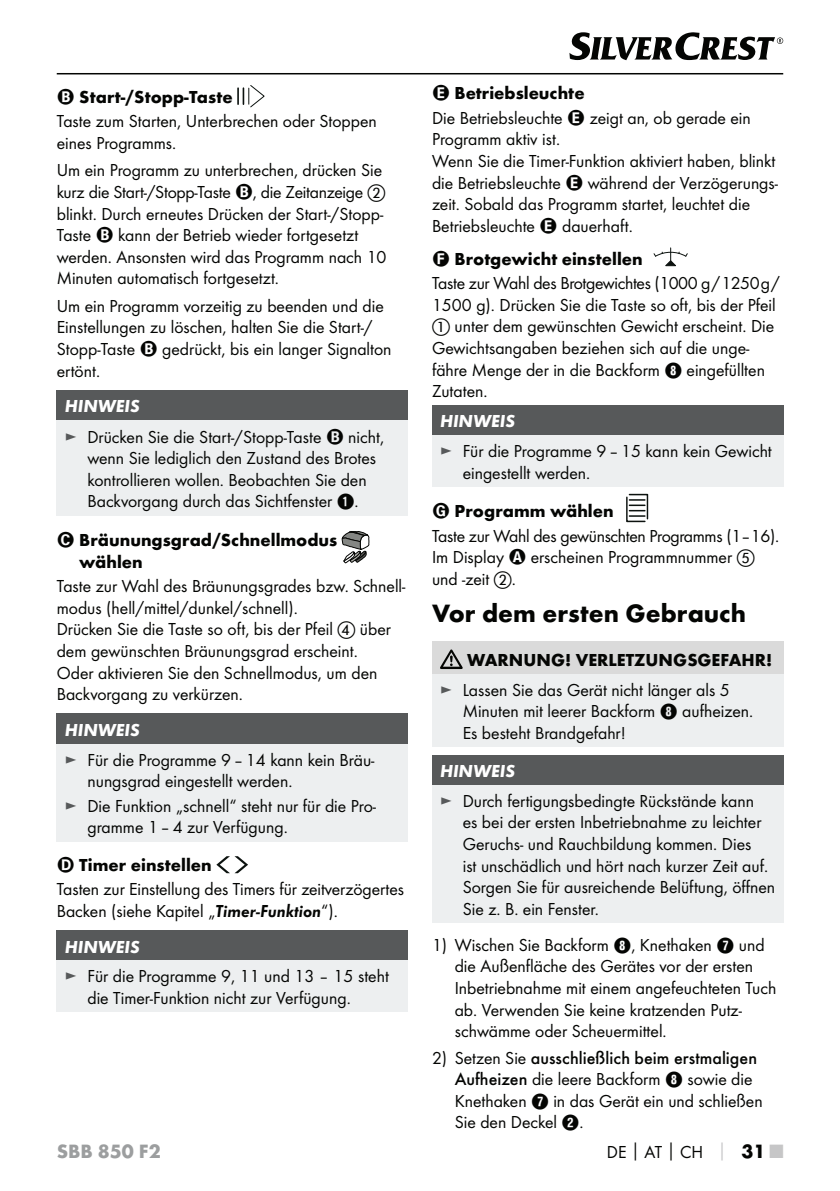
<style>
.page{position:relative;width:840px;height:1191px;background:#fff}
.page>*{position:absolute;margin:0;border:0;box-sizing:border-box;transform-origin:0 0}
.t1{font:700 26px "Futura";color:#040503}
.t2{font:700 20px "Futura";color:#9c9e9f}
.t3{font:18px/21.6px "Futura Boo";color:#040503}
.t4{font:700 18px/21.6px "Futura";color:#040503}
.t5{font:18px/21.6px "Futura Boo";letter-spacing:-.02em;color:#040503}
.t6{font:500 18px "Futura";color:#040503}
.t7{font:italic 700 18px "Futura";color:#fff}
.s1{font-family:"European Pi One"}
.s2{color:#57595a}
.s3{font-family:"Hako PI Nummern"}
.s4{font-family:"Futura Dem Obl"}
.s5{font-family:"Futura Boo";font-weight:400}
.s6{font-family:"Futura";font-weight:500}
.s7{font-family:"Futura";font-weight:700}
.s8{font-family:"Futura";font-weight:700;color:#c6c6c7}
.s9{font-family:"Futura";font-weight:700;font-size:20px}
.s10{font-family:"Futura";font-weight:700;font-size:20px;color:#c6c6c7}
</style>
<div class="page">
<hr style="left:57px;top:73px;width:725px;height:1px;background:#040503">
<svg style="left:569px;top:32px;width:213px;height:28px"></svg>
<svg style="left:237px;top:85px;width:27px;height:22px"></svg>
<div style="left:57px;top:390px;width:351px;height:30px;background:#57595a"></div>
<div style="left:57px;top:420px;width:351px;height:95px;background:#edeff0"></div>
<svg style="left:342px;top:531px;width:27px;height:32px"></svg>
<div style="left:57px;top:714px;width:351px;height:30px;background:#57595a"></div>
<div style="left:57px;top:744px;width:351px;height:97px;background:#edeff0"></div>
<svg style="left:216px;top:856px;width:32px;height:17px"></svg>
<div style="left:57px;top:930px;width:351px;height:30px;background:#57595a"></div>
<div style="left:57px;top:960px;width:351px;height:52px;background:#edeff0"></div>
<div style="left:432px;top:405px;width:351px;height:30px;background:#57595a"></div>
<div style="left:432px;top:435px;width:351px;height:51px;background:#edeff0"></div>
<div style="left:432px;top:641px;width:351px;height:33px;background:#dadada"></div>
<div style="left:432px;top:674px;width:351px;height:73px;background:#edeff0"></div>
<svg style="left:440px;top:649px;width:22px;height:20px"></svg>
<div style="left:432px;top:755px;width:351px;height:30px;background:#57595a"></div>
<div style="left:432px;top:785px;width:351px;height:138px;background:#edeff0"></div>
<svg style="left:653px;top:248px;width:34px;height:18px"></svg>
<svg style="left:626px;top:494px;width:21px;height:28px"></svg>
<p class="t4" style="left:79px;top:88px;width:155px">Start-/Stopp-Taste</p>
<p class="t3" style="left:57px;top:112px;width:321px">Taste zum Starten, Unterbrechen oder Stoppen eines Programms.</p>
<p class="t3" style="left:57px;top:160px;width:330px">Um ein Programm zu unterbrechen, drücken Sie kurz die Start-/Stopp-Taste , die Zeitanzeige <span class="s1">b </span>blinkt. Durch erneutes Drücken der Start-/Stopp-Taste</p>
<p class="t3" style="left:57px;top:225px;width:331px;text-indent:61px">kann der Betrieb wieder fortgesetzt werden. Ansonsten wird das Programm nach 10<br>Minuten automatisch fortgesetzt.</p>
<p class="t3" style="left:57px;top:296px;width:328px">Um ein Programm vorzeitig zu beenden und die<br>Einstellungen zu löschen, halten Sie die Start-/<br>Stopp-Taste</p>
<p class="t3" style="left:162px;top:339px;width:231px">gedrückt, bis ein langer Signalton</p>
<p class="t3" style="left:57px;top:361px;width:45px">ertönt.</p>
<p class="t7" style="left:65px;top:400px;width:76px">HINWEIS</p>
<p class="t3" style="left:65px;top:427px;width:258px"><span class="s2">►</span> Drücken Sie die Start-/Stopp-Taste</p>
<p class="t3" style="left:87px;top:427px;width:298px;text-indent:260px">nicht, wenn Sie lediglich den Zustand des Brotes kontrollieren wollen. Beobachten Sie den<br>Backvorgang durch das Sichtfenster <span class="s3">1</span>.</p>
<p class="t4" style="left:79px;top:531px;width:259px">Bräunungsgrad/Schnellmodus wählen</p>
<p class="t3" style="left:57px;top:576px;width:350px">Taste zur Wahl des Bräunungsgrades bzw. Schnell&shy;modus (hell/mittel/dunkel/schnell).<br>Drücken Sie die Taste so oft, bis der Pfeil <span class="s1">d</span> über dem gewünschten Bräunungsgrad erscheint.<br>Oder aktivieren Sie den Schnellmodus, um den Backvorgang zu verkürzen.</p>
<p class="t7" style="left:65px;top:724px;width:76px">HINWEIS</p>
<p class="t3" style="left:87px;top:749px;width:288px;text-indent:-23px"><span class="s2">►</span> Für die Programme 9 – 14 kann kein Bräu&shy;nungsgrad eingestellt werden.</p>
<p class="t3" style="left:87px;top:796px;width:290px;text-indent:-23px"><span class="s2">►</span> Die Funktion „schnell“ steht nur für die Pro&shy;gramme 1 – 4 zur Verfügung.</p>
<p class="t4" style="left:79px;top:855px;width:134px">Timer einstellen</p>
<p class="t3" style="left:57px;top:879px;width:348px">Tasten zur Einstellung des Timers für zeitverzögertes<br>Backen (siehe Kapitel „<span class="s4">Timer-Funktion</span>“).</p>
<p class="t7" style="left:65px;top:940px;width:76px">HINWEIS</p>
<p class="t3" style="left:87px;top:966px;width:303px;text-indent:-23px"><span class="s2">►</span> Für die Programme 9, 11 und 13 – 15 steht die Timer-Funktion nicht zur Verfügung.</p>
<p class="t4" style="left:454px;top:84px;width:132px">Betriebsleuchte</p>
<p class="t3" style="left:432px;top:108px;width:132px">Die Betriebsleuchte</p>
<p class="t3" style="left:589px;top:108px;width:162px">zeigt an, ob gerade ein</p>
<p class="t3" style="left:432px;top:129px;width:345px">Programm aktiv ist.<br>Wenn Sie die Timer-Funktion aktiviert haben, blinkt die Betriebsleuchte</p>
<p class="t3" style="left:432px;top:173px;width:347px;text-indent:156px">während der Verzögerungs&shy;zeit. Sobald das Programm startet, leuchtet die<br>Betriebsleuchte</p>
<p class="t3" style="left:561px;top:216px;width:72px">dauerhaft.</p>
<p class="t4" style="left:454px;top:249px;width:190px">Brotgewicht einstellen</p>
<p class="t3" style="left:432px;top:273px;width:349px">Taste zur Wahl des Brotgewichtes (1000 g / 1250 g / 1500 g). Drücken Sie die Taste so oft, bis der Pfeil <span class="s1">a</span> unter dem gewünschten Gewicht erscheint. Die Gewichtsangaben beziehen sich auf die unge&shy;fähre Menge der in die Backform <span class="s3">8</span> eingefüllten Zutaten.</p>
<p class="t7" style="left:440px;top:415px;width:76px">HINWEIS</p>
<p class="t3" style="left:462px;top:441px;width:310px;text-indent:-23px"><span class="s2">►</span> Für die Programme 9 – 15 kann kein Gewicht eingestellt werden.</p>
<p class="t4" style="left:454px;top:502px;width:160px">Programm wählen</p>
<p class="t5" style="left:432px;top:526px;width:348px">Taste zur Wahl des gewünschten Programms (1–16).<br>Im Display</p>
<p class="t3" style="left:530px;top:547px;width:225px">erscheinen Programmnummer <span class="s1">e</span></p>
<p class="t3" style="left:432px;top:569px;width:85px">und -zeit <span class="s1">b</span>.</p>
<h1 class="t1" style="left:432px;top:603px;width:315px">Vor dem ersten Gebrauch</h1>
<p class="t4" style="left:467px;top:651px;width:306px">WARNUNG! VERLETZUNGSGEFAHR!</p>
<p class="t3" style="left:462px;top:680px;width:292px;text-indent:-23px"><span class="s2">►</span> Lassen Sie das Gerät nicht länger als 5<br>Minuten mit leerer Backform <span class="s3">8</span> aufheizen.<br>Es besteht Brandgefahr!</p>
<p class="t7" style="left:440px;top:765px;width:76px">HINWEIS</p>
<p class="t3" style="left:462px;top:791px;width:314px;text-indent:-23px"><span class="s2">►</span> Durch fertigungsbedingte Rückstände kann<br>es bei der ersten Inbetriebnahme zu leichter Geruchs- und Rauchbildung kommen. Dies<br>ist unschädlich und hört nach kurzer Zeit auf.<br>Sorgen Sie für ausreichende Belüftung, öffnen Sie z. B. ein Fenster.</p>
<p class="t3" style="left:454px;top:934px;width:323px;text-indent:-23px">1) Wischen Sie Backform <span class="s3">8</span>, Knethaken <span class="s3">7</span> und die Außenfläche des Gerätes vor der ersten Inbetriebnahme mit einem angefeuchteten Tuch ab. Verwenden Sie keine kratzenden Putz&shy;schwämme oder Scheuermittel.</p>
<p class="t6" style="left:432px;top:1049px;width:326px"><span class="s5">2) Setzen Sie</span> ausschließlich beim erstmaligen</p>
<p class="t3" style="left:454px;top:1069px;width:309px"><span class="s6">Aufheizen</span> die leere Backform <span class="s3">8</span> sowie die<br>Knethaken <span class="s3">7</span> in das Gerät ein und schließen<br>Sie den Deckel <span class="s3">2</span>.</p>
<p class="t2" style="left:57px;top:1143px;width:105px">SBB 850 F2</p>
<p class="t3" style="left:606px;top:1142px;width:178px">DE<span class="s7">│</span>AT<span class="s7">│</span>CH <span class="s8">│</span> <span class="s9">31</span> <span class="s10">■</span></p>
</div>
